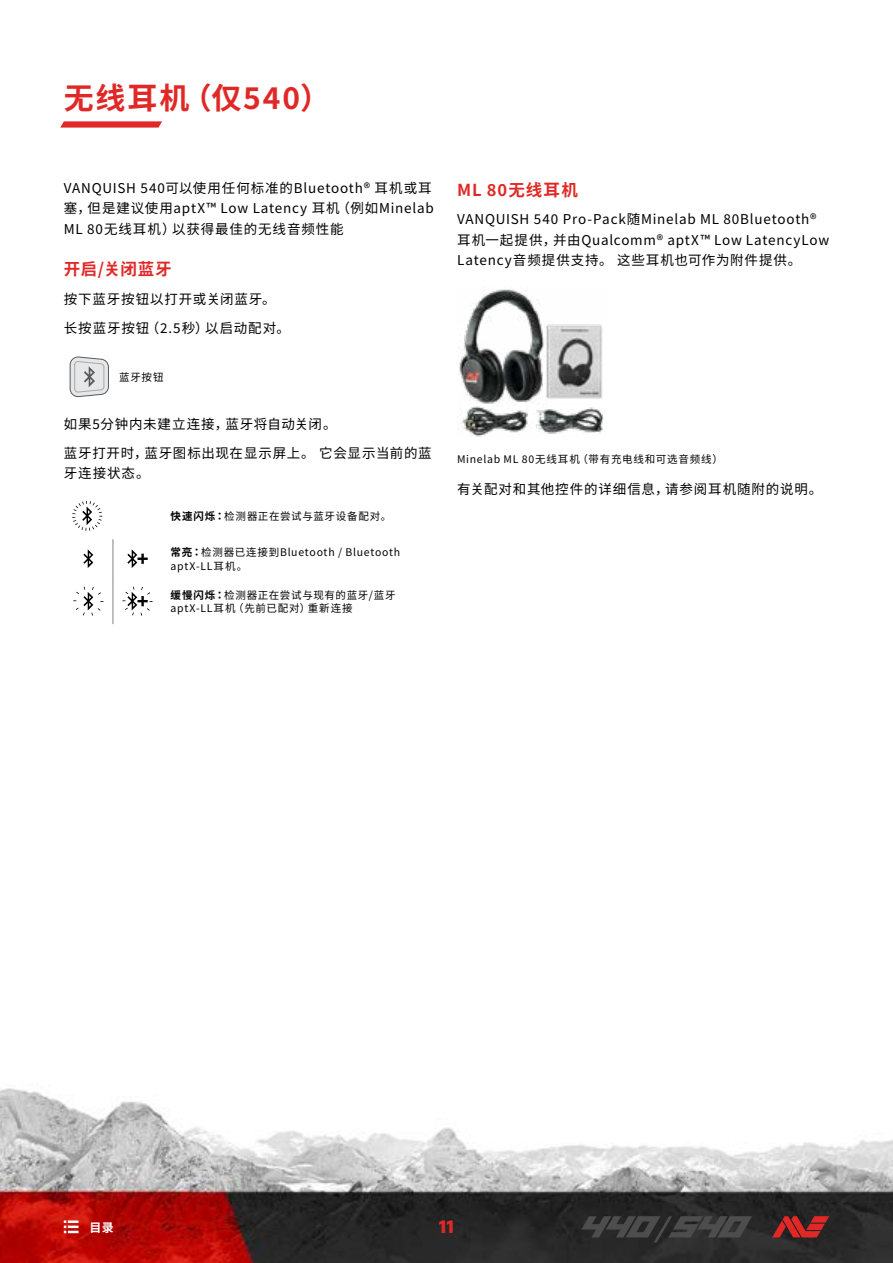
<style>
.page{position:relative;width:893px;height:1263px;background:#fff}
.page>*{position:absolute;margin:0;border:0;box-sizing:border-box;transform-origin:0 0}
.t1{font:700 30px "Source Han Sans";letter-spacing:.065em;color:#e02926}
.t2{font:900 18px "Industry";color:#e02926}
.t3{font:700 16.5px "Source Han Sans";letter-spacing:.055em;color:#e02926}
.t4{font:13.5px/20.2px "Source Han Sans";letter-spacing:.06em;color:#000}
.t5{font:700 12px "Source Han Sans";color:#fff}
.t6{font:10.5px/13.5px "Source Han Sans";letter-spacing:.07em;color:#000}
.s1{font-weight:700}
</style>
<div class="page">
<img style="left:0;top:397px;width:893px;height:866px">
<svg style="left:64px;top:1220px;width:15px;height:13px"></svg>
<svg style="left:60px;top:121px;width:102px;height:7px"></svg>
<svg style="left:581px;top:1216px;width:171px;height:26px;background:#3a3a3a"></svg>
<svg style="left:772px;top:1216px;width:57px;height:21px"></svg>
<svg style="left:69px;top:356px;width:40px;height:41px;background:#d0d1d3"></svg>
<hr style="left:113px;top:539px;width:1px;height:39px;background:#808080">
<hr style="left:113px;top:578px;width:1px;height:46px;background:#808080">
<svg style="left:72px;top:501px;width:30px;height:30px"></svg>
<svg style="left:83px;top:549px;width:10px;height:19px"></svg>
<svg style="left:127px;top:549px;width:21px;height:19px"></svg>
<svg style="left:73px;top:587px;width:30px;height:29px"></svg>
<svg style="left:123px;top:587px;width:29px;height:29px"></svg>
<img style="left:457px;top:289px;width:149px;height:148px">
<h1 class="t1" style="left:64px;top:81px;width:268px">无线耳机（仅540）</h1>
<p class="t4" style="left:64px;top:178px;width:371px">VANQUISH 540可以使用任何标准的Bluetooth® 耳机或耳塞，但是建议使用aptX™ Low Latency 耳机（例如Minelab<br>ML 80无线耳机）以获得最佳的无线音频性能</p>
<p class="t3" style="left:64px;top:260px;width:109px">开启/关闭蓝牙</p>
<p class="t4" style="left:64px;top:285px;width:228px;line-height:28.8px">按下蓝牙按钮以打开或关闭蓝牙。长按蓝牙按钮（2.5秒）以启动配对。</p>
<p class="t6" style="left:119px;top:371px;width:46px">蓝牙按钮</p>
<p class="t4" style="left:64px;top:410px;width:369px;line-height:28.8px">如果5分钟内未建立连接，蓝牙将自动关闭。<br>蓝牙打开时，蓝牙图标出现在显示屏上。它会显示当前的蓝</p>
<p class="t4" style="left:64px;top:463px;width:87px">牙连接状态。</p>
<p class="t6" style="left:171px;top:510px;width:222px"><span class="s1">快速闪烁：</span>检测器正在尝试与蓝牙设备配对。</p>
<p class="t6" style="left:171px;top:546px;width:231px"><span class="s1">常亮：</span>检测器已连接到Bluetooth / Bluetooth aptX‑LL耳机。</p>
<p class="t6" style="left:171px;top:588px;width:226px"><span class="s1">缓慢闪烁：</span>检测器正在尝试与现有的蓝牙/蓝牙aptX‑LL耳机（先前已配对）重新连接</p>
<p class="t3" style="left:457px;top:180px;width:122px">ML 80无线耳机</p>
<p class="t4" style="left:457px;top:210px;width:374px">VANQUISH 540 Pro-Pack随Minelab ML 80Bluetooth®耳机一起提供，并由Qualcomm® aptX™ Low LatencyLow<br>Latency音频提供支持。这些耳机也可作为附件提供。</p>
<p class="t6" style="left:457px;top:452px;width:267px">Minelab ML 80无线耳机（带有充电线和可选音频线）</p>
<p class="t4" style="left:457px;top:479px;width:367px">有关配对和其他控件的详细信息，请参阅耳机随附的说明。</p>
<p class="t5" style="left:90px;top:1220px;width:26px">目录</p>
<h2 class="t2" style="left:439px;top:1216px;width:17px">11</h2>
</div>
